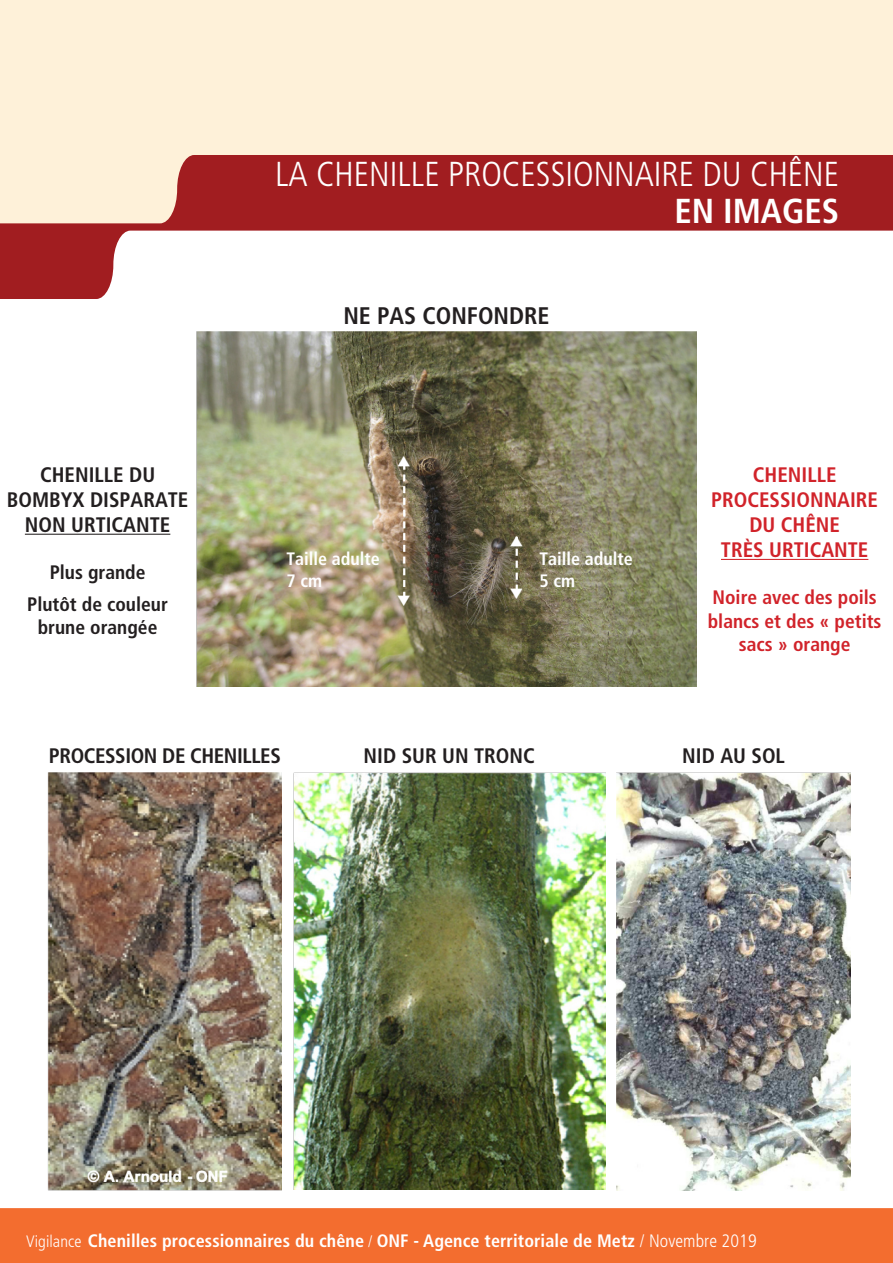
<style>
.page{position:relative;width:893px;height:1263px;background:#fff}
.page>*{position:absolute;margin:0;border:0;box-sizing:border-box;transform-origin:0 0}
.Couv_ex__variante_ti{font:300 condensed 34.65px/37.5px "Frutiger LT Std";color:#fff;text-align:right}
.Couv_ex__variante_ti-2{font:700 condensed 24px "Frutiger LT Std";color:#231f20}
.Couv_ex__variante_ti-3{font:700 condensed 21px/25.2px "Frutiger LT Std";color:#231f20;text-align:center}
.Couv_ex__variante_ti-4{font:700 condensed 21px/25.2px "Frutiger LT Std";color:#d1232a;text-align:center}
.Couv_ex__variante_ti-5{font:700 condensed 21px "Frutiger LT Std";letter-spacing:-.02em;color:#231f20}
.Couv_ex__variante_ti-6{font:700 condensed 19.5px/23.4px "Frutiger LT Std";color:#d1232a;text-align:center}
.Couv_ex__variante_ti-7{font:700 condensed 19.5px/23.4px "Frutiger LT Std";color:#231f20;text-align:center}
.Couv_ex__variante_ti-8{font:700 condensed 18px "Frutiger LT Std";letter-spacing:.005em;color:#fff}
.s1{font-weight:700}
.s2{font-weight:300;font-size:16.5px}
.s3{font-weight:300}
</style>
<div class="page">
<div style="left:0;top:0;width:893px;height:227px;background:#fef1d9"></div>
<svg style="left:0;top:1156px;width:893px;height:107px;fill:#f36d2f"></svg>
<svg style="left:0;top:155px;width:893px;height:144px"></svg>
<img style="left:196px;top:332px;width:500px;height:355px">
<img style="left:48px;top:773px;width:234px;height:420px">
<img style="left:293px;top:773px;width:312px;height:416px">
<img style="left:617px;top:773px;width:234px;height:417px">
<hr style="left:25px;top:534px;width:145px;height:1px;background:#231f20">
<hr style="left:721px;top:559px;width:147px;height:1px;background:#d1232a">
<svg style="left:398px;top:456px;width:12px;height:151px;background:#938369"></svg>
<svg style="left:510px;top:536px;width:12px;height:64px"></svg>
<p class="Couv_ex__variante_ti" style="left:275px;top:156px;width:566px">LA CHENILLE PROCESSIONNAIRE DU CHÊNE<br><span class="s1">EN IMAGES</span></p>
<p class="Couv_ex__variante_ti-3" style="left:7px;top:462px;width:183px">CHENILLE DU<br>BOMBYX DISPARATE</p>
<p class="Couv_ex__variante_ti-3" style="left:25px;top:512px;width:147px">NON URTICANTE</p>
<p class="Couv_ex__variante_ti-7" style="left:50px;top:560px;width:97px">Plus grande</p>
<p class="Couv_ex__variante_ti-7" style="left:27px;top:592px;width:142px">Plutôt de couleur brune orangée</p>
<p class="Couv_ex__variante_ti-2" style="left:343px;top:301px;width:208px">NE PAS CONFONDRE</p>
<p class="Couv_ex__variante_ti-8" style="left:286px;top:548px;width:95px">Taille adulte</p>
<p class="Couv_ex__variante_ti-8" style="left:286px;top:570px;width:37px">7 cm</p>
<p class="Couv_ex__variante_ti-8" style="left:539px;top:548px;width:95px">Taille adulte</p>
<p class="Couv_ex__variante_ti-8" style="left:539px;top:570px;width:37px">5 cm</p>
<p class="Couv_ex__variante_ti-4" style="left:711px;top:462px;width:168px">CHENILLE<br>PROCESSIONNAIRE<br>DU CHÊNE</p>
<p class="Couv_ex__variante_ti-4" style="left:721px;top:537px;width:149px">TRÈS URTICANTE</p>
<p class="Couv_ex__variante_ti-6" style="left:708px;top:586px;width:175px">Noire avec des poils blancs et des « petits sacs » orange</p>
<p class="Couv_ex__variante_ti-5" style="left:49px;top:743px;width:233px">PROCESSION DE CHENILLES</p>
<p class="Couv_ex__variante_ti-3" style="left:364px;top:743px;width:173px">NID SUR UN TRONC</p>
<p class="Couv_ex__variante_ti-3" style="left:682px;top:743px;width:104px">NID AU SOL</p>
<p class="Couv_ex__variante_ti-8" style="left:26px;top:1230px;width:732px"><span class="s2">Vigilance</span> Chenilles processionnaires du chêne <span class="s2">/</span> ONF - Agence territoriale de Metz <span class="s3">/ Novembre 2019</span></p>
</div>
